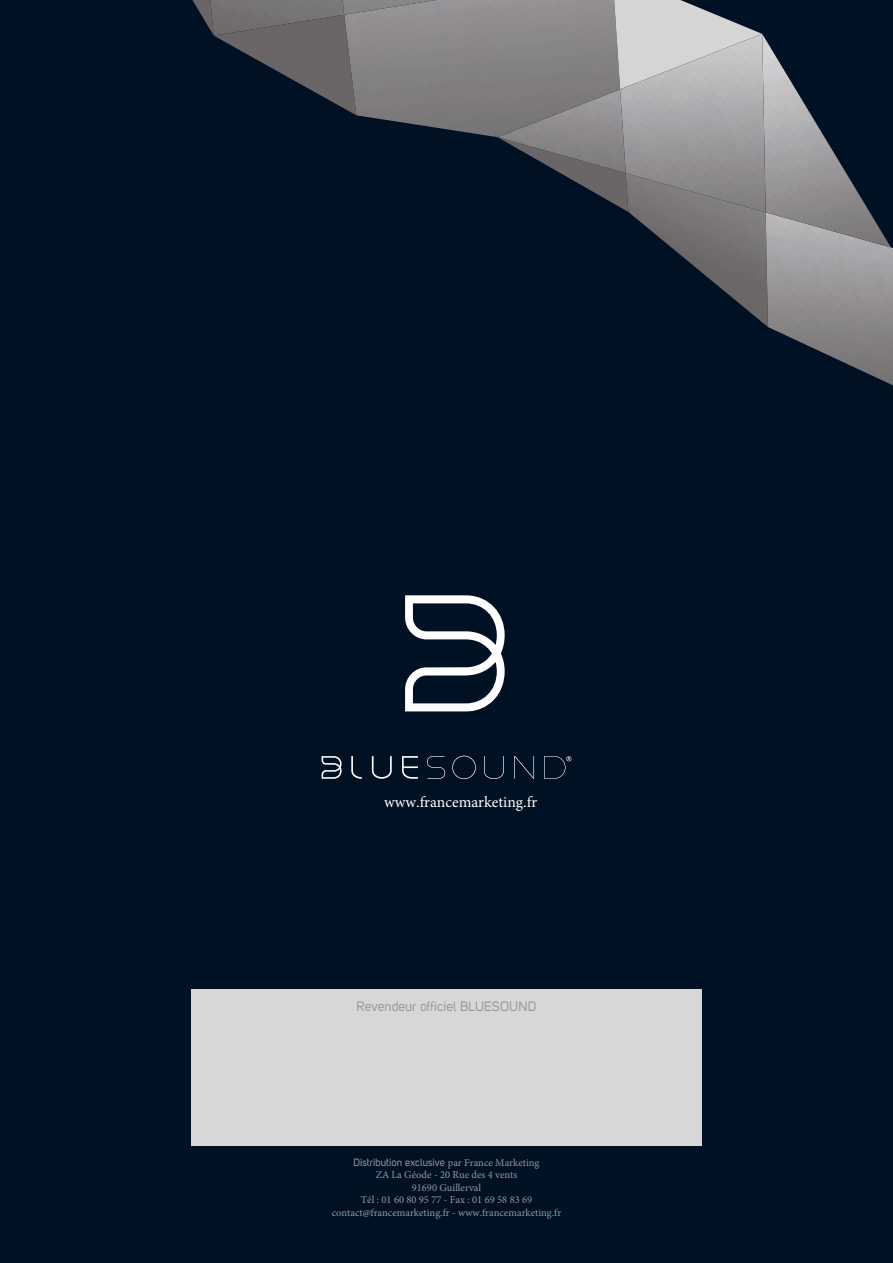
<style>
.page{position:relative;width:893px;height:1263px;background:#001123}
.page>*{position:absolute;margin:0;border:0;box-sizing:border-box;transform-origin:0 0}
.t1{font:15.6px "Minion Pro";color:#fff}
.t2{font:13.5px "Uni Sans Regular";color:#939b9e}
.t3{font:10.5px/12.6px "Minion Pro";color:#939b9e;text-align:center}
.t4{font:10.5px "Uni Sans Regular";color:#939b9e}
.s1{font-family:"Minion Pro"}
</style>
<div class="page">
<img style="left:560px;top:173px;width:60px;height:34px">
<img style="left:497px;top:137px;width:123px;height:36px">
<img style="left:628px;top:212px;width:138px;height:114px">
<img style="left:766px;top:247px;width:127px;height:138px">
<img style="left:762px;top:40px;width:129px;height:207px">
<img style="left:215px;top:36px;width:129px;height:73px">
<img style="left:192px;top:0;width:18px;height:29px">
<img style="left:210px;top:0;width:134px;height:36px">
<img style="left:344px;top:0;width:276px;height:137px">
<img style="left:614px;top:0;width:148px;height:89px">
<img style="left:620px;top:34px;width:146px;height:178px">
<img style="left:342px;top:0;width:94px;height:15px">
<svg style="left:322px;top:756px;width:20px;height:23px"></svg>
<svg style="left:351px;top:756px;width:11px;height:23px"></svg>
<svg style="left:372px;top:756px;width:20px;height:23px"></svg>
<svg style="left:402px;top:756px;width:16px;height:23px"></svg>
<svg style="left:427px;top:756px;width:18px;height:23px"></svg>
<svg style="left:452px;top:756px;width:24px;height:23px"></svg>
<svg style="left:484px;top:756px;width:20px;height:23px"></svg>
<svg style="left:514px;top:756px;width:20px;height:23px"></svg>
<svg style="left:544px;top:756px;width:27px;height:23px"></svg>
<svg style="left:405px;top:595px;width:100px;height:116px"></svg>
<div style="left:191px;top:989px;width:511px;height:157px;background:#d7d7d8"></div>
<h1 class="t1" style="left:384px;top:792px;width:155px">www.francemarketing.fr</h1>
<p class="t2" style="left:357px;top:999px;width:181px">Revendeur officiel BLUESOUND</p>
<p class="t4" style="left:353px;top:1156px;width:188px">Distribution exclusive <span class="s1">par France Marketing</span></p>
<p class="t3" style="left:332px;top:1168px;width:231px">ZA La Géode - 20 Rue des 4 vents<br>91690 Guillerval<br>Tél : 01 60 80 95 77 - Fax : 01 69 58 83 69 contact@francemarketing.fr - www.francemarketing.fr</p>
</div>
